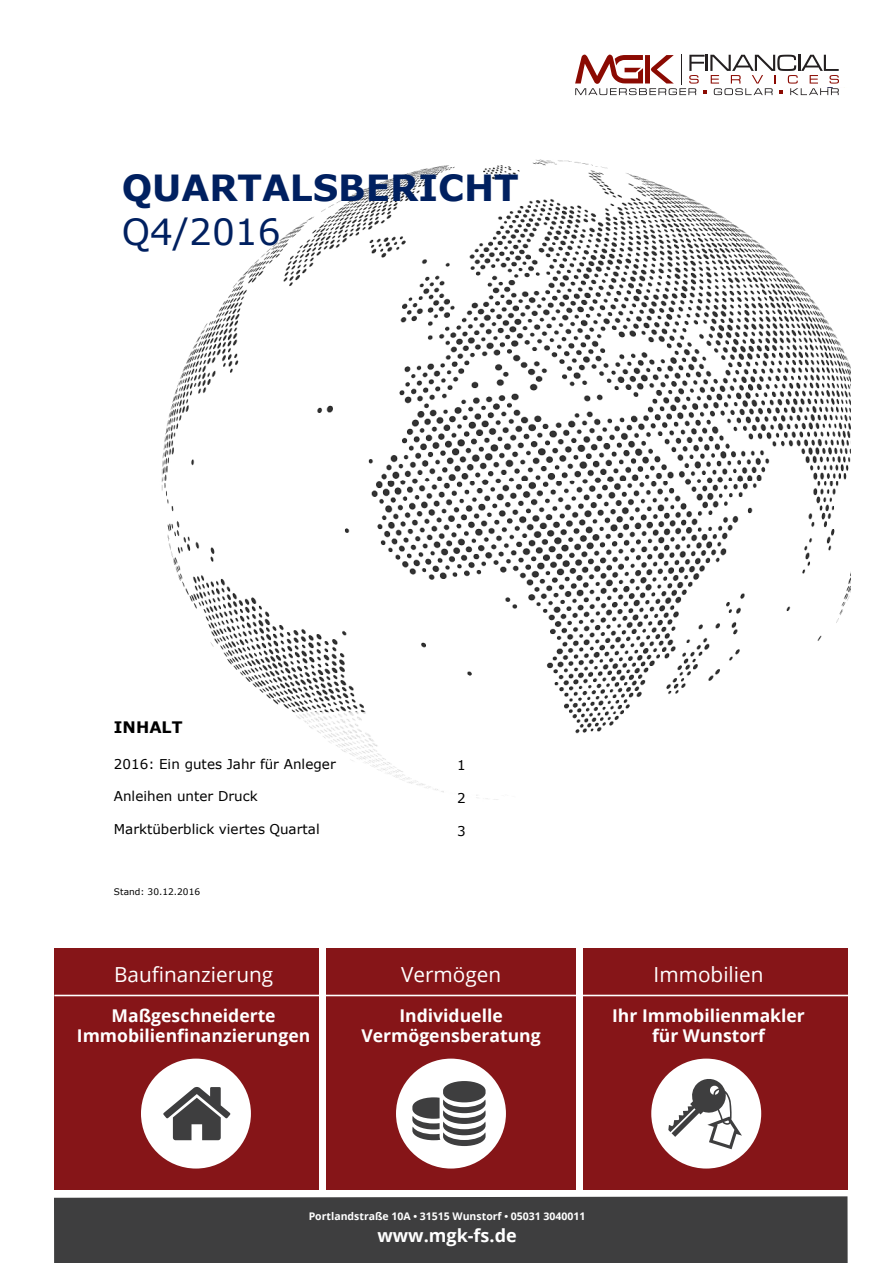
<style>
.page{position:relative;width:893px;height:1263px;background:#fff}
.page>*{position:absolute;margin:0;border:0;box-sizing:border-box;transform-origin:0 0}
.t1{font:700 36px/43.8px "Verdana";color:#002060}
.t2{font:20.7px "Open Sans";color:#fff}
.t3{font:700 18px "Open Sans";color:#fff}
.t4{font:700 17.55px "Open Sans";color:#fff}
.t5{font:700 15.9px "Verdana";color:#000}
.t6{font:13.5px "Verdana";color:#000}
.t7{font:700 10.5px "Open Sans";color:#fff}
.t8{font:9px "Verdana";letter-spacing:.005em;color:#000}
.s1{font-weight:400}
.s2{font-family:"Arial"}
</style>
<div class="page">
<img style="left:161px;top:159px;width:690px;height:575px">
<div style="left:593px;top:88px;width:258px;height:78px;background:#fff"></div>
<img style="left:161px;top:713px;width:315px;height:80px">
<img style="left:444px;top:714px;width:75px;height:86px">
<hr style="left:681px;top:54px;width:1px;height:31px;background:#231f20">
<svg style="left:575px;top:55px;width:264px;height:40px"></svg>
<div style="left:54px;top:1196px;width:794px;height:67px;background:#3e3e3f"></div>
<div style="left:54px;top:948px;width:265px;height:242px;background:#861518"></div>
<div style="left:326px;top:948px;width:250px;height:242px;background:#861518"></div>
<div style="left:583px;top:948px;width:265px;height:242px;background:#861518"></div>
<div style="left:651px;top:1058px;width:110px;height:110px;background:#fff;border-radius:50%"></div>
<div style="left:396px;top:1058px;width:110px;height:110px;background:#fff;border-radius:50%"></div>
<div style="left:141px;top:1058px;width:110px;height:110px;background:#fff;border-radius:50%"></div>
<svg style="left:412px;top:1081px;width:74px;height:65px"></svg>
<svg style="left:668px;top:1079px;width:74px;height:70px"></svg>
<svg style="left:163px;top:1087px;width:67px;height:53px"></svg>
<hr style="left:54px;top:995px;width:806px;height:1px;background:#fff">
<p class="t1" style="left:122px;top:166px;width:398px">QUARTALSBERICHT<br><span class="s1">Q4/2016</span></p>
<p class="t5" style="left:114px;top:717px;width:70px">INHALT</p>
<p class="t6" style="left:114px;top:755px;width:223px">2016: Ein gutes Jahr für Anleger</p>
<p class="t6" style="left:114px;top:788px;width:145px">Anleihen unter Druck</p>
<p class="t6" style="left:114px;top:821px;width:207px">Marktüberblick viertes Quartal</p>
<p class="t8" style="left:114px;top:886px;width:88px">Stand: 30.12.2016</p>
<p class="t6" style="left:457px;top:757px;width:10px">1</p>
<p class="t6" style="left:457px;top:790px;width:10px">2</p>
<p class="t6" style="left:457px;top:822px;width:10px">3</p>
<p class="t2" style="left:114px;top:960px;width:161px">Baufinanzierung</p>
<p class="t4" style="left:112px;top:1003px;width:166px">Maßgeschneiderte</p>
<p class="t4" style="left:77px;top:1023px;width:235px">Immobilienfinanzierungen</p>
<p class="t2" style="left:401px;top:960px;width:102px">Vermögen</p>
<p class="t4" style="left:399px;top:1003px;width:105px">Individuelle</p>
<p class="t4" style="left:361px;top:1023px;width:181px">Vermögensberatung</p>
<p class="t2" style="left:654px;top:960px;width:111px">Immobilien</p>
<p class="t4" style="left:612px;top:1003px;width:194px">Ihr Immobilienmakler</p>
<p class="t4" style="left:652px;top:1023px;width:115px">für Wunstorf</p>
<p class="t7" style="left:309px;top:1209px;width:278px">Portlandstraße 10A <span class="s2">•</span> 31515 Wunstorf <span class="s2">•</span> 05031 3040011</p>
<p class="t3" style="left:377px;top:1223px;width:141px">www.mgk-fs.de</p>
</div>
